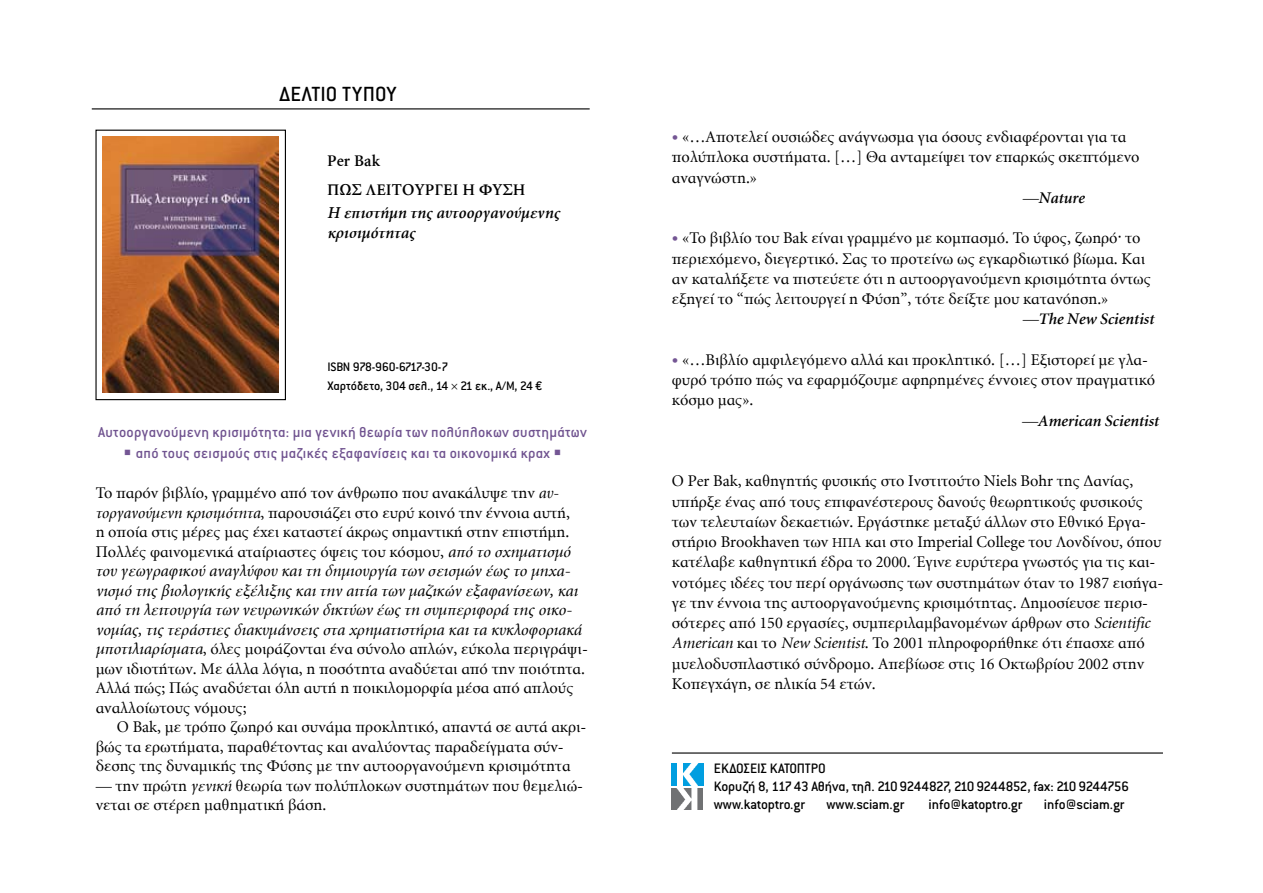
<style>
.page{position:relative;width:1263px;height:893px;background:#fff}
.page>*{position:absolute;margin:0;border:0;box-sizing:border-box;transform-origin:0 0}
.t1{font:500 22.5px "Conduit ITC Hel";letter-spacing:.01em;color:#000}
.t2{font:italic 16.5px/19.5px "Minion Greek";color:#000}
.t3{font:italic 600 16.5px/19.8px "Minion Greek";letter-spacing:.01em;color:#000}
.t4{font:600 16.5px/28.8px "Minion Greek";letter-spacing:.01em;color:#000}
.t5{font:16.2px/20.2px "Minion Greek";color:#000}
.t6{font:italic 600 16.2px "Minion Greek";color:#000}
.t7{font:500 15.75px "Conduit ITC Hel";letter-spacing:.02em;color:#6f528f}
.t8{font:500 15px/18px "Conduit ITC Hel";letter-spacing:-.01em;color:#000}
.t9{font:500 13.5px/18.8px "Conduit ITC Hel";color:#000}
.s1{color:#745694}
.s2{font-style:italic}
.s3{font-style:italic;font-size:16.5px}
.s4{font-size:22.5px;color:#745694}
.s5{font-size:13.5px}
</style>
<div class="page">
<div style="left:95px;top:130px;width:191px;height:270px;border:1px solid #000"></div>
<hr style="left:92px;top:108px;width:498px;height:1px;background:#000">
<hr style="left:672px;top:752px;width:491px;height:2px;background:#000">
<img style="left:672px;top:764px;width:31px;height:21px">
<img style="left:672px;top:788px;width:31px;height:21px">
<img style="left:102px;top:137px;width:177px;height:255px">
<h1 class="t1" style="left:279px;top:83px;width:119px">ΔΕΛΤΙΟ ΤΥΠΟΥ</h1>
<p class="t4" style="left:327px;top:147px;width:200px">Per Bak<br>ΠΩΣ ΛΕΙΤΟΥΡΓΕΙ Η ΦΥΣΗ</p>
<p class="t3" style="left:327px;top:203px;width:234px">Η επιστήμη της αυτοοργανούμενης κρισιμότητας</p>
<p class="t9" style="left:327px;top:358px;width:216px">ISBN 978-960-6717-30-7<br>Χαρτόδετο, 304 σελ., 14 21 εκ., Α/Μ, 24 €</p>
<p class="t7" style="left:98px;top:424px;width:490px">Αυτοοργανούμενη κρισιμότητα: μια γενική θεωρία των πολύπλοκων συστημάτων</p>
<p class="t7" style="left:124px;top:445px;width:440px"><span class="s1">▪</span> από τους σεισμούς στις μαζικές εξαφανίσεις και τα οικονομικά κραχ <span class="s1">▪</span></p>
<p class="t5" style="left:96px;top:484px;width:476px;line-height:19.5px">Το παρόν βιβλίο, γραμμένο από τον άνθρωπο που ανακάλυψε την <span class="s2">αυ&shy;τοργανούμενη κρισιμότητα</span>, παρουσιάζει στο ευρύ κοινό την έννοια αυτή, η οποία στις μέρες μας έχει καταστεί άκρως σημαντική στην επιστήμη.<br>Πολλές φαινομενικά αταίριαστες όψεις του κόσμου, <span class="s3">από το σχηματισμό</span></p>
<p class="t2" style="left:96px;top:562px;width:487px">του γεωγραφικού αναγλύφου και τη δημιουργία των σεισμών έως το μηχα&shy;νισμό της βιολογικής εξέλιξης και την αιτία των μαζικών εξαφανίσεων, και από τη λειτουργία των νευρωνικών δικτύων έως τη συμπεριφορά της οικο&shy;νομίας, τις τεράστιες διακυμάνσεις στα χρηματιστήρια και τα κυκλοφοριακά</p>
<p class="t5" style="left:96px;top:640px;width:494px;line-height:19.5px"><span class="s3">μποτιλιαρίσματα</span>, όλες μοιράζονται ένα σύνολο απλών, εύκολα περιγράψι&shy;μων ιδιοτήτων. Με άλλα λόγια, η ποσότητα αναδύεται από την ποιότητα.<br>Αλλά πώς; Πώς αναδύεται όλη αυτή η ποικιλομορφία μέσα από απλούς αναλλοίωτους νόμους;</p>
<p class="t5" style="left:96px;top:718px;width:492px;line-height:19.5px;text-indent:21px">Ο Bak, με τρόπο ζωηρό και συνάμα προκλητικό, απαντά σε αυτά ακρι&shy;βώς τα ερωτήματα, παραθέτοντας και αναλύοντας παραδείγματα σύν&shy;δεσης της δυναμικής της Φύσης με την αυτοοργανούμενη κρισιμότητα ― την πρώτη <span class="s2">γενική</span> θεωρία των πολύπλοκων συστημάτων που θεμελιώ&shy;νεται σε στέρεη μαθηματική βάση.</p>
<p class="t5" style="left:672px;top:127px;width:469px"><span class="s4">•</span> «…Αποτελεί ουσιώδες ανάγνωσμα για όσους ενδιαφέρονται για τα πολύπλοκα συστήματα. […] Θα ανταμείψει τον επαρκώς σκεπτόμενο αναγνώστη.»</p>
<p class="t6" style="left:1022px;top:189px;width:64px">―Nature</p>
<p class="t5" style="left:672px;top:229px;width:481px"><span class="s4">•</span> «Το βιβλίο του Bak είναι γραμμένο με κομπασμό. Το ύφος, ζωηρό· το περιεχόμενο, διεγερτικό. Σας το προτείνω ως εγκαρδιωτικό βίωμα. Και αν καταλήξετε να πιστεύετε ότι η αυτοοργανούμενη κρισιμότητα όντως εξηγεί το “πώς λειτουργεί η Φύση”, τότε δείξτε μου κατανόηση.»</p>
<p class="t6" style="left:1022px;top:311px;width:133px">―The New Scientist</p>
<p class="t5" style="left:672px;top:350px;width:485px"><span class="s4">•</span> «…Βιβλίο αμφιλεγόμενο αλλά και προκλητικό. […] Εξιστορεί με γλα&shy;φυρό τρόπο πώς να εφαρμόζουμε αφηρημένες έννοιες στον πραγματικό κόσμο μας».</p>
<p class="t6" style="left:1021px;top:412px;width:139px">―American Scientist</p>
<p class="t5" style="left:672px;top:472px;width:493px">Ο Per Bak, καθηγητής φυσικής στο Ινστιτούτο Niels Bohr της Δανίας, υπήρξε ένας από τους επιφανέστερους δανούς θεωρητικούς φυσικούς των τελευταίων δεκαετιών. Εργάστηκε μεταξύ άλλων στο Εθνικό Εργα&shy;στήριο Brookhaven των <span class="s5">ΗΠΑ</span> και στο Imperial College του Λονδίνου, όπου κατέλαβε καθηγητική έδρα το 2000. Έγινε ευρύτερα γνωστός για τις και&shy;νοτόμες ιδέες του περί οργάνωσης των συστημάτων όταν το 1987 εισήγα&shy;γε την έννοια της αυτοοργανούμενης κρισιμότητας. Δημοσίευσε περισ&shy;σότερες από 150 εργασίες, συμπεριλαμβανομένων άρθρων στο <span class="s2">Scientific American</span> και το <span class="s2">New Scientist</span>. Το 2001 πληροφορήθηκε ότι έπασχε από μυελοδυσπλαστικό σύνδρομο. Απεβίωσε στις 16 Οκτωβρίου 2002 στην Κοπεγχάγη, σε ηλικία 54 ετών.</p>
<p class="t8" style="left:714px;top:760px;width:417px">ΕΚΔΟΣΕΙΣ ΚΑΤΟΠΤΡΟ<br>Κορυζή 8, 117 43 Αθήνα, τηλ. 210 9244827, 210 9244852, fax: 210 9244756 www.katoptro.gr</p>
<p class="t8" style="left:826px;top:796px;width:79px">www.sciam.gr</p>
<p class="t8" style="left:928px;top:796px;width:95px">info@katoptro.gr</p>
<p class="t8" style="left:1044px;top:796px;width:82px">info@sciam.gr</p>
</div>
